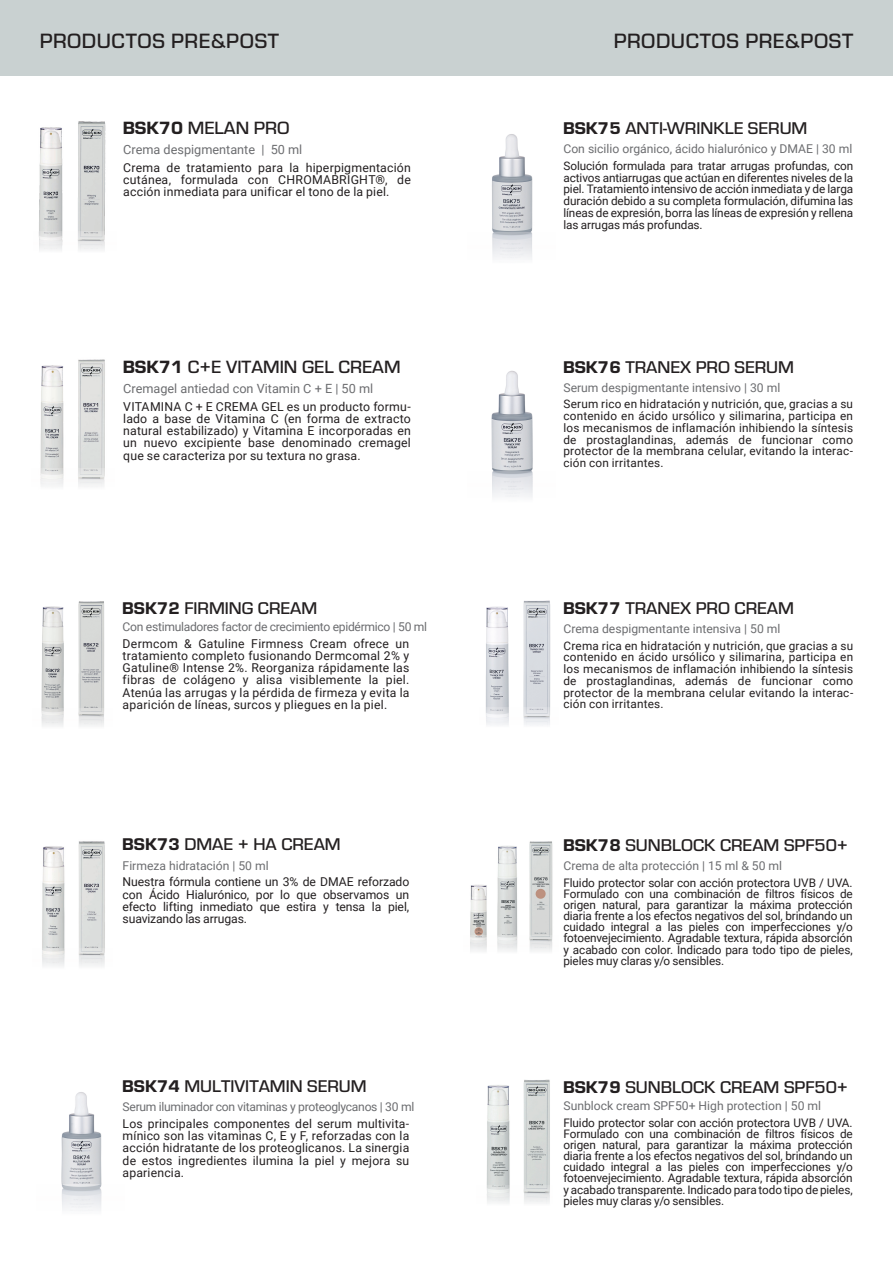
<style>
.page{position:relative;width:893px;height:1263px;background:#fff}
.page>*{position:absolute;margin:0;border:0;box-sizing:border-box;transform-origin:0 0}
.t1{font:500 21.45px "Eurostile";letter-spacing:.025em;color:#231f20}
.t2{font:500 18.45px "Eurostile";color:#231f20}
.t3{font:500 17.7px "Eurostile";color:#231f20}
.t4{font:500 17.55px "Eurostile";color:#231f20}
.t5{font:12.75px "Roboto";color:#6c6d70}
.t6{font:12.3px/12.3px "Roboto";letter-spacing:.015em;color:#231f20;text-align:justify}
.t7{font:12.15px/12.1px "Roboto";letter-spacing:.015em;color:#231f20;text-align:justify}
.t8{font:12.15px "Roboto";color:#6c6d70}
.t9{font:12.15px "Roboto";letter-spacing:-.025em;color:#6c6d70}
.t10{font:11.7px/11.7px "Roboto";letter-spacing:-.005em;color:#231f20;text-align:justify}
.s1{font-family:"Eurostile Hea";font-weight:400}
</style>
<div class="page">
<div style="left:0;top:0;width:893px;height:76px;background:#c9d1d1"></div>
<img style="left:40px;top:359px;width:65px;height:109px">
<svg style="left:40px;top:468px;width:65px;height:19px"></svg>
<img style="left:39px;top:121px;width:67px;height:111px">
<svg style="left:39px;top:232px;width:66px;height:19px"></svg>
<img style="left:41px;top:601px;width:63px;height:107px">
<svg style="left:41px;top:708px;width:63px;height:19px"></svg>
<img style="left:42px;top:841px;width:63px;height:108px">
<svg style="left:42px;top:949px;width:63px;height:17px"></svg>
<img style="left:61px;top:1092px;width:41px;height:92px">
<svg style="left:61px;top:1184px;width:41px;height:27px"></svg>
<img style="left:492px;top:134px;width:41px;height:99px">
<svg style="left:492px;top:233px;width:40px;height:27px"></svg>
<img style="left:491px;top:370px;width:42px;height:101px">
<svg style="left:492px;top:471px;width:41px;height:26px"></svg>
<img style="left:486px;top:1079px;width:64px;height:107px">
<svg style="left:486px;top:1186px;width:64px;height:18px"></svg>
<img style="left:470px;top:841px;width:83px;height:94px">
<svg style="left:470px;top:935px;width:83px;height:17px"></svg>
<img style="left:486px;top:600px;width:65px;height:107px">
<svg style="left:486px;top:707px;width:64px;height:18px"></svg>
<h1 class="t1" style="left:40px;top:26px;width:241px">PRODUCTOS PRE&amp;POST</h1>
<h1 class="t1" style="left:614px;top:26px;width:241px">PRODUCTOS PRE&amp;POST</h1>
<h2 class="t2" style="left:123px;top:116px;width:168px"><span class="s1">BSK70</span> MELAN PRO</h2>
<p class="t5" style="left:123px;top:141px;width:181px">Crema despigmentante | 50 ml</p>
<p class="t6" style="left:123px;top:161px;width:289px">Crema de tratamiento para la hiperpigmentación cutánea, formulada con CHROMABRIGHT®, de acción inmediata para unificar el tono de la piel.</p>
<h2 class="t2" style="left:123px;top:355px;width:279px"><span class="s1">BSK71</span> C+E VITAMIN GEL CREAM</h2>
<p class="t5" style="left:123px;top:380px;width:251px">Cremagel antiedad con Vitamin C + E | 50 ml</p>
<p class="t6" style="left:123px;top:400px;width:289px">VITAMINA C + E CREMA GEL es un producto formu&shy;lado a base de Vitamina C (en forma de extracto natural estabilizado) y Vitamina E incorporadas en un nuevo excipiente base denominado cremagel que se caracteriza por su textura no grasa.</p>
<h3 class="t4" style="left:122px;top:596px;width:197px"><span class="s1">BSK72</span> FIRMING CREAM</h3>
<p class="t9" style="left:123px;top:618px;width:306px">Con estimuladores factor de crecimiento epidérmico | 50 ml</p>
<p class="t7" style="left:123px;top:637px;width:288px">Dermcom &amp; Gatuline Firmness Cream ofrece un tratamiento completo fusionando Dermcomal 2% y Gatuline® Intense 2%. Reorganiza rápidamente las fibras de colágeno y alisa visiblemente la piel.<br>Atenúa las arrugas y la pérdida de firmeza y evita la aparición de líneas, surcos y pliegues en la piel.</p>
<h3 class="t4" style="left:122px;top:833px;width:220px"><span class="s1">BSK73</span> DMAE + HA CREAM</h3>
<p class="t8" style="left:123px;top:857px;width:148px">Firmeza hidratación | 50 ml</p>
<p class="t7" style="left:123px;top:875px;width:288px">Nuestra fórmula contiene un 3% de DMAE reforzado con Ácido Hialurónico, por lo que observamos un efecto lifting inmediato que estira y tensa la piel, suavizando las arrugas.</p>
<h3 class="t4" style="left:122px;top:1074px;width:246px"><span class="s1">BSK74</span> MULTIVITAMIN SERUM</h3>
<p class="t9" style="left:123px;top:1098px;width:293px">Serum iluminador con vitaminas y proteoglycanos | 30 ml</p>
<p class="t7" style="left:123px;top:1117px;width:288px">Los principales componentes del serum multivita&shy;mínico son las vitaminas C, E y F, reforzadas con la acción hidratante de los proteoglicanos. La sinergia de estos ingredientes ilumina la piel y mejora su apariencia.</p>
<h3 class="t3" style="left:563px;top:116px;width:246px"><span class="s1">BSK75</span> ANTI-WRINKLE SERUM</h3>
<p class="t8" style="left:563px;top:141px;width:290px">Con sicilio orgánico, ácido hialurónico y DMAE | 30 ml</p>
<p class="t10" style="left:563px;top:159px;width:291px">Solución formulada para tratar arrugas profundas, con activos antiarrugas que actúan en diferentes niveles de la piel. Tratamiento intensivo de acción inmediata y de larga duración debido a su completa formulación, difumina las líneas de expresión, borra las líneas de expresión y rellena las arrugas más profundas.</p>
<h3 class="t3" style="left:563px;top:355px;width:233px"><span class="s1">BSK76</span> TRANEX PRO SERUM</h3>
<p class="t8" style="left:563px;top:379px;width:218px">Serum despigmentante intensivo | 30 ml</p>
<p class="t10" style="left:563px;top:398px;width:291px">Serum rico en hidratación y nutrición, que, gracias a su contenido en ácido ursólico y silimarina, participa en los mecanismos de inflamación inhibiendo la síntesis de prostaglandinas, además de funcionar como protector de la membrana celular, evitando la interac&shy;ción con irritantes.</p>
<h3 class="t3" style="left:563px;top:596px;width:233px"><span class="s1">BSK77</span> TRANEX PRO CREAM</h3>
<p class="t8" style="left:563px;top:620px;width:219px">Crema despigmentante intensiva | 50 ml</p>
<p class="t10" style="left:563px;top:639px;width:291px">Crema rica en hidratación y nutrición, que gracias a su contenido en ácido ursólico y silimarina, participa en los mecanismos de inflamación inhibiendo la síntesis de prostaglandinas, además de funcionar como protector de la membrana celular evitando la interac&shy;ción con irritantes.</p>
<h3 class="t3" style="left:563px;top:833px;width:287px"><span class="s1">BSK78</span> SUNBLOCK CREAM SPF50+</h3>
<p class="t8" style="left:563px;top:857px;width:220px">Crema de alta protección | 15 ml &amp; 50 ml</p>
<p class="t10" style="left:563px;top:876px;width:291px;line-height:11.2px">Fluido protector solar con acción protectora UVB / UVA.<br>Formulado con una combinación de filtros físicos de origen natural, para garantizar la máxima protección diaria frente a los efectos negativos del sol, brindando un cuidado integral a las pieles con imperfecciones y/o fotoenvejecimiento. Agradable textura, rápida absorción y acabado con color. Indicado para todo tipo de pieles, pieles muy claras y/o sensibles.</p>
<h3 class="t3" style="left:563px;top:1075px;width:287px"><span class="s1">BSK79</span> SUNBLOCK CREAM SPF50+</h3>
<p class="t8" style="left:563px;top:1097px;width:259px">Sunblock cream SPF50+ High protection | 50 ml</p>
<p class="t10" style="left:563px;top:1116px;width:291px;line-height:11.2px">Fluido protector solar con acción protectora UVB / UVA.<br>Formulado con una combinación de filtros físicos de origen natural, para garantizar la máxima protección diaria frente a los efectos negativos del sol, brindando un cuidado integral a las pieles con imperfecciones y/o fotoenvejecimiento. Agradable textura, rápida absorción y acabado transparente. Indicado para todo tipo de pieles, pieles muy claras y/o sensibles.</p>
</div>
